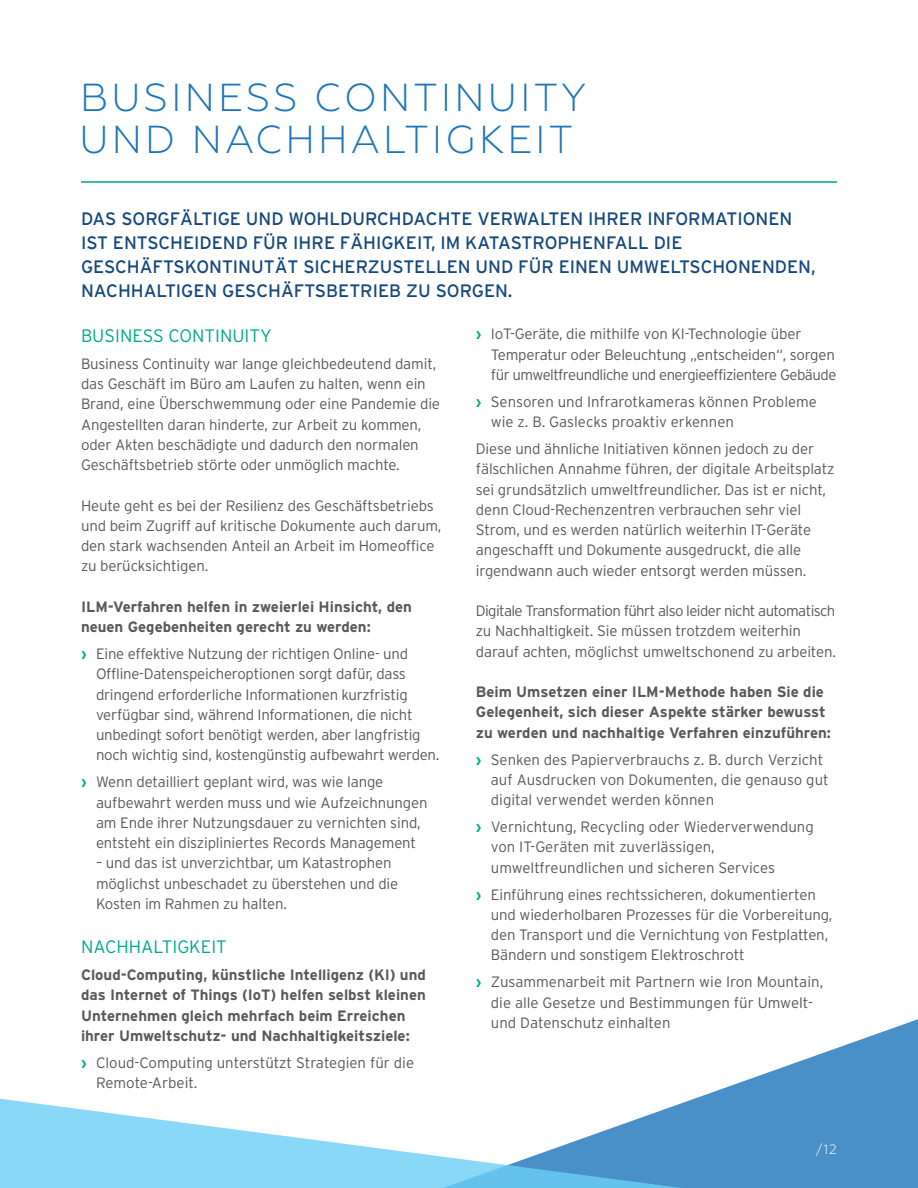
<style>
.page{position:relative;width:918px;height:1188px;background:#fff}
.page>*{position:absolute;margin:0;border:0;box-sizing:border-box;transform-origin:0 0}
.t1{font:300 39px/42px "Geometria";letter-spacing:.08em;color:#1c75bc}
.t2{font:18px/24px "Interstate";color:#14477d}
.t3{font:300 18px "Interstate";color:#00a88e}
.t4{font:300 15px/20.2px "Interstate";letter-spacing:-.01em;color:#58595b}
.t5{font:700 15px/20.2px "Interstate";color:#58595b}
.t6{font:300 13.5px "Geometria";color:#fff}
.s1{font-weight:700;color:#00a88e}
</style>
<div class="page">
<svg style="left:702px;top:1019px;width:216px;height:169px;fill:#4990c9"></svg>
<hr style="left:81px;top:181px;width:756px;height:2px;background:#00a88e">
<svg style="left:0;top:1096px;width:826px;height:92px"></svg>
<h1 class="t1" style="left:80px;top:77px;width:508px">BUSINESS CONTINUITY<br>UND NACHHALTIGKEIT</h1>
<p class="t2" style="left:81px;top:207px;width:736px">DAS SORGFÄLTIGE UND WOHLDURCHDACHTE VERWALTEN IHRER INFORMATIONEN IST ENTSCHEIDEND FÜR IHRE FÄHIGKEIT, IM KATASTROPHENFALL DIE GESCHÄFTSKONTINUTÄT SICHERZUSTELLEN UND FÜR EINEN UMWELTSCHONENDEN, NACHHALTIGEN GESCHÄFTSBETRIEB ZU SORGEN.</p>
<p class="t3" style="left:81px;top:325px;width:192px">BUSINESS CONTINUITY</p>
<p class="t4" style="left:81px;top:353px;width:361px">Business Continuity war lange gleichbedeutend damit, das Geschäft im Büro am Laufen zu halten, wenn ein Brand, eine Überschwemmung oder eine Pandemie die Angestellten daran hinderte, zur Arbeit zu kommen, oder Akten beschädigte und dadurch den normalen Geschäftsbetrieb störte oder unmöglich machte.</p>
<p class="t4" style="left:81px;top:495px;width:362px">Heute geht es bei der Resilienz des Geschäftsbetriebs und beim Zugriff auf kritische Dokumente auch darum, den stark wachsenden Anteil an Arbeit im Homeoffice zu berücksichtigen.</p>
<p class="t5" style="left:81px;top:596px;width:333px">ILM-Verfahren helfen in zweierlei Hinsicht, den neuen Gegebenheiten gerecht zu werden:</p>
<p class="t4" style="left:96px;top:644px;width:345px;text-indent:-15px"><span class="s1">›</span> Eine effektive Nutzung der richtigen Online- und Offline-Datenspeicheroptionen sorgt dafür, dass dringend erforderliche Informationen kurzfristig verfügbar sind, während Informationen, die nicht unbedingt sofort benötigt werden, aber langfristig noch wichtig sind, kostengünstig aufbewahrt werden.</p>
<p class="t4" style="left:96px;top:772px;width:333px;text-indent:-15px"><span class="s1">›</span> Wenn detailliert geplant wird, was wie lange aufbewahrt werden muss und wie Aufzeichnungen am Ende ihrer Nutzungsdauer zu vernichten sind, entsteht ein diszipliniertes Records Management</p>
<p class="t4" style="left:96px;top:853px;width:304px">– und das ist unverzichtbar, um Katastrophen möglichst unbeschadet zu überstehen und die<br>Kosten im Rahmen zu halten.</p>
<p class="t3" style="left:81px;top:937px;width:147px">NACHHALTIGKEIT</p>
<p class="t5" style="left:81px;top:965px;width:346px">Cloud-Computing, künstliche Intelligenz (KI) und das Internet of Things (IoT) helfen selbst kleinen Unternehmen gleich mehrfach beim Erreichen ihrer Umweltschutz- und Nachhaltigkeitsziele:</p>
<p class="t4" style="left:96px;top:1052px;width:320px;text-indent:-15px"><span class="s1">›</span> Cloud-Computing unterstützt Strategien für die<br>Remote-Arbeit.</p>
<p class="t4" style="left:491px;top:324px;width:347px;text-indent:-15px"><span class="s1">›</span> IoT-Geräte, die mithilfe von KI-Technologie über<br>Temperatur oder Beleuchtung „entscheiden“, sorgen für umweltfreundliche und energieeffizientere Gebäude</p>
<p class="t4" style="left:491px;top:391px;width:328px;text-indent:-15px"><span class="s1">›</span> Sensoren und Infrarotkameras können Probleme wie z. B. Gaslecks proaktiv erkennen</p>
<p class="t4" style="left:476px;top:439px;width:360px">Diese und ähnliche Initiativen können jedoch zu der fälschlichen Annahme führen, der digitale Arbeitsplatz sei grundsätzlich umweltfreundlicher. Das ist er nicht, denn Cloud-Rechenzentren verbrauchen sehr viel Strom, und es werden natürlich weiterhin IT-Geräte angeschafft und Dokumente ausgedruckt, die alle irgendwann auch wieder entsorgt werden müssen.</p>
<p class="t4" style="left:476px;top:601px;width:362px">Digitale Transformation führt also leider nicht automatisch zu Nachhaltigkeit. Sie müssen trotzdem weiterhin darauf achten, möglichst umweltschonend zu arbeiten.</p>
<p class="t5" style="left:476px;top:682px;width:357px">Beim Umsetzen einer ILM-Methode haben Sie die<br>Gelegenheit, sich dieser Aspekte stärker bewusst zu werden und nachhaltige Verfahren einzuführen:</p>
<p class="t4" style="left:491px;top:749px;width:339px;text-indent:-15px"><span class="s1">›</span> Senken des Papierverbrauchs z. B. durch Verzicht auf Ausdrucken von Dokumenten, die genauso gut digital verwendet werden können</p>
<p class="t4" style="left:491px;top:817px;width:324px;text-indent:-15px"><span class="s1">›</span> Vernichtung, Recycling oder Wiederverwendung von IT-Geräten mit zuverlässigen, umweltfreundlichen und sicheren Services</p>
<p class="t4" style="left:491px;top:884px;width:343px;text-indent:-15px"><span class="s1">›</span> Einführung eines rechtssicheren, dokumentierten und wiederholbaren Prozesses für die Vorbereitung, den Transport und die Vernichtung von Festplatten, Bändern und sonstigem Elektroschrott</p>
<p class="t4" style="left:491px;top:972px;width:334px;text-indent:-15px"><span class="s1">›</span> Zusammenarbeit mit Partnern wie Iron Mountain, die alle Gesetze und Bestimmungen für Umwelt&shy;und Datenschutz einhalten</p>
<p class="t6" style="left:816px;top:1142px;width:23px">/12</p>
</div>
